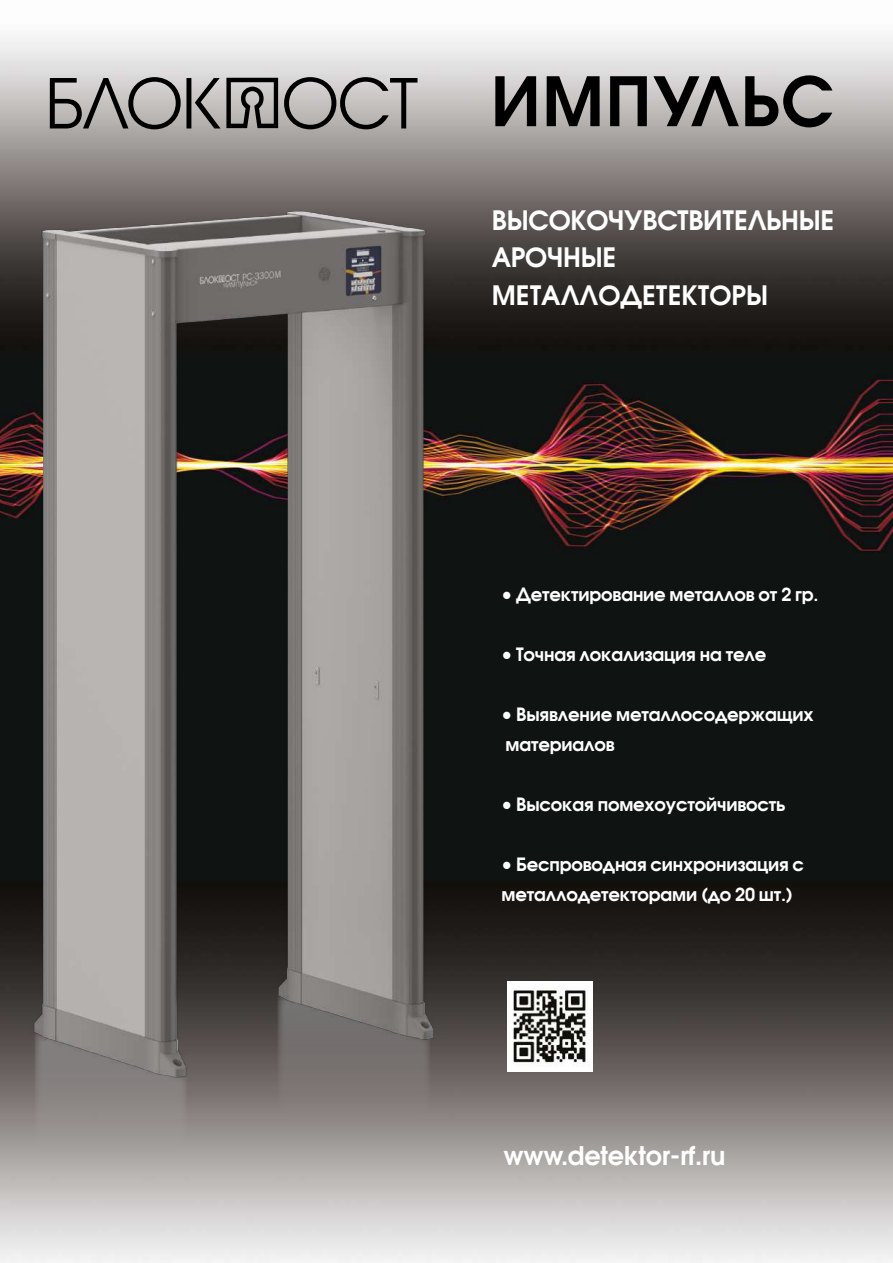
<style>
.page{position:relative;width:893px;height:1263px;background:#fff}
.page>*{position:absolute;margin:0;border:0;box-sizing:border-box;transform-origin:0 0}
.t1{font:600 67.5px "Avant Garde Gothic C";letter-spacing:.02em;color:#000}
.t2{font:700 26.25px/37.5px "Avant Garde CTT";letter-spacing:-.01em;color:#fff}
.t3{font:600 25.5px "Avant Garde Gothic C";letter-spacing:-.01em;color:#fff}
.t4{font:700 18px/30px "Avant Garde CTT";letter-spacing:-.01em;color:#fff}
</style>
<div class="page">
<img style="left:0;top:37px;width:893px;height:1226px">
<svg style="left:50px;top:77px;width:170px;height:52px;background:#8f8c8b"></svg>
<svg style="left:284px;top:77px;width:133px;height:52px;background:#969391"></svg>
<svg style="left:226px;top:78px;width:52px;height:50px;background:#706d6c"></svg>
<svg style="left:34px;top:1093px;width:154px;height:64px;background:#96918f"></svg>
<div style="left:277px;top:1093px;width:154px;height:26px;background:#867e7d"></div>
<img style="left:14px;top:176px;width:449px;height:917px">
<div style="left:508px;top:981px;width:85px;height:91px;background:#fff"></div>
<img style="left:513px;top:990px;width:76px;height:75px">
<h1 class="t1" style="left:491px;top:60px;width:345px">ИМПУЛЬС</h1>
<h2 class="t2" style="left:492px;top:201px;width:344px">ВЫСОКОЧУВСТВИТЕЛЬНЫЕ<br>АРОЧНЫЕ<br>МЕТАЛЛОДЕТЕКТОРЫ</h2>
<p class="t4" style="left:502px;top:579px;width:319px">• Детектирование металлов от 2 гр.</p>
<p class="t4" style="left:502px;top:639px;width:266px">• Точная локализация на теле</p>
<p class="t4" style="left:502px;top:699px;width:313px">• Выявление металлосодержащих материалов</p>
<p class="t4" style="left:502px;top:789px;width:285px">• Высокая помехоустойчивость</p>
<p class="t4" style="left:502px;top:849px;width:304px">• Беспроводная синхронизация с металлодетекторами (до 20 шт.)</p>
<h3 class="t3" style="left:503px;top:1140px;width:223px">www.detektor-rf.ru</h3>
</div>
